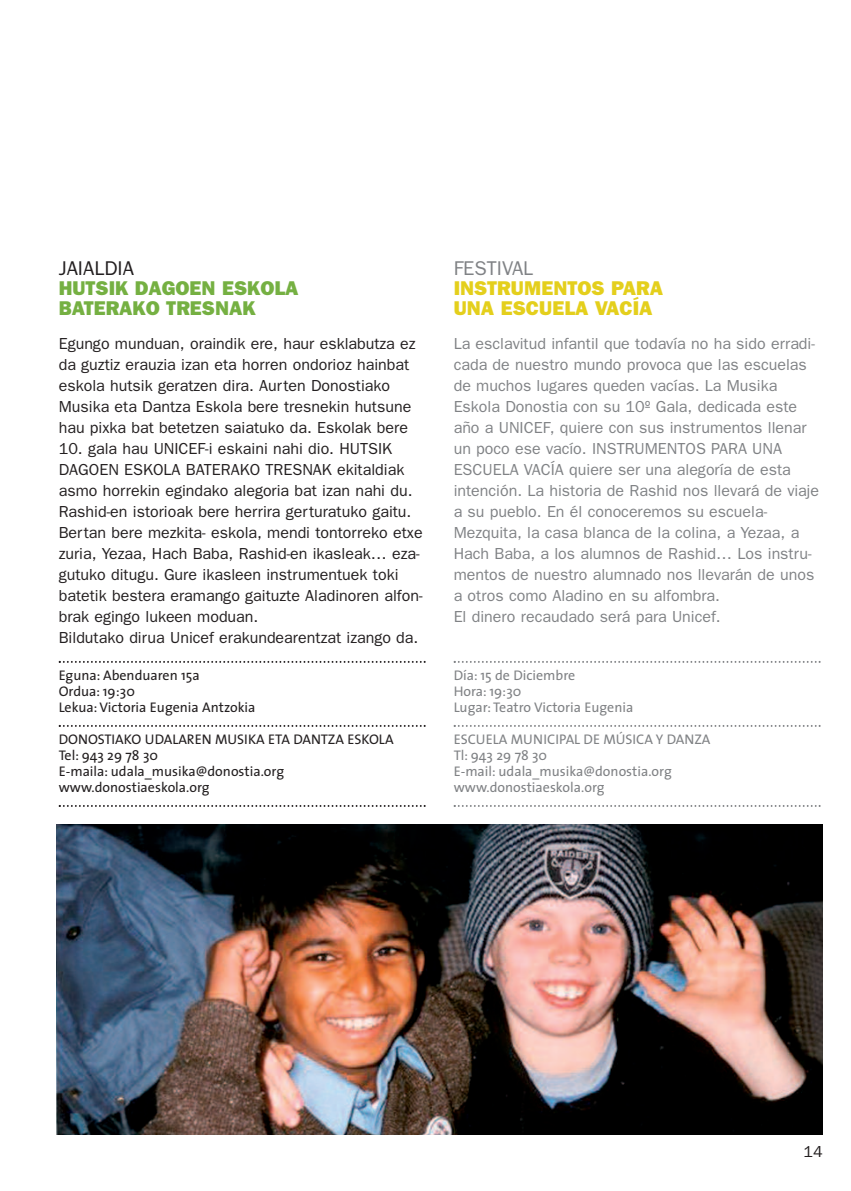
<style>
.page{position:relative;width:851px;height:1191px;background:#fff}
.page>*{position:absolute;margin:0;border:0;box-sizing:border-box;transform-origin:0 0}
.t1{font:800 20px/20px "Franklin Gothic";color:#75b042}
.t2{font:800 20px/20px "Franklin Gothic";color:#e4cf1c}
.t3{font:20px "Franklin Gothic";color:#231f20}
.t4{font:20px "Franklin Gothic";color:#808285}
.t5{font:16px/21px "Franklin Gothic";color:#231f20}
.t6{font:16px/21px "Franklin Gothic";color:#808285}
.t7{font:14px/16px "The Sans";color:#231f20}
.t8{font:14px/16px "The Sans";color:#808285}
</style>
<div class="page">
<img style="left:57px;top:824px;width:765px;height:310px">
<svg style="left:59px;top:661px;width:366px;height:2px"></svg>
<svg style="left:59px;top:725px;width:366px;height:2px"></svg>
<svg style="left:59px;top:805px;width:366px;height:2px"></svg>
<svg style="left:453px;top:661px;width:367px;height:2px"></svg>
<svg style="left:453px;top:725px;width:367px;height:2px"></svg>
<svg style="left:453px;top:805px;width:367px;height:2px"></svg>
<p class="t3" style="left:59px;top:256px;width:77px">JAIALDIA</p>
<p class="t1" style="left:59px;top:278px;width:241px">HUTSIK DAGOEN ESKOLA<br>BATERAKO TRESNAK</p>
<p class="t5" style="left:59px;top:333px;width:358px">Egungo munduan, oraindik ere, haur esklabutza ez da guztiz erauzia izan eta horren ondorioz hainbat eskola hutsik geratzen dira. Aurten Donostiako Musika eta Dantza Eskola bere tresnekin hutsune hau pixka bat betetzen saiatuko da. Eskolak bere</p>
<p class="t5" style="left:59px;top:438px;width:365px">10. gala hau UNICEF-i eskaini nahi dio. HUTSIK DAGOEN ESKOLA BATERAKO TRESNAK ekitaldiak asmo horrekin egindako alegoria bat izan nahi du.<br>Rashid-en istorioak bere herrira gerturatuko gaitu.<br>Bertan bere mezkita- eskola, mendi tontorreko etxe zuria, Yezaa, Hach Baba, Rashid-en ikasleak… eza&shy;gutuko ditugu. Gure ikasleen instrumentuek toki batetik bestera eramango gaituzte Aladinoren alfon&shy;brak egingo lukeen moduan.<br>Bildutako dirua Unicef erakundearentzat izango da.</p>
<p class="t7" style="left:59px;top:668px;width:198px">Eguna: Abenduaren 15a<br>Ordua: 19:30<br>Lekua: Victoria Eugenia Antzokia</p>
<p class="t7" style="left:59px;top:732px;width:336px">DONOSTIAKO UDALAREN MUSIKA ETA DANTZA ESKOLA<br>Tel: 943 29 78 30<br>E-maila: udala_musika@donostia.org www.donostiaeskola.org</p>
<p class="t4" style="left:453px;top:256px;width:81px">FESTIVAL</p>
<p class="t2" style="left:453px;top:278px;width:211px">INSTRUMENTOS PARA<br>UNA ESCUELA VACÍA</p>
<p class="t6" style="left:453px;top:333px;width:367px">La esclavitud infantil que todavía no ha sido erradi&shy;cada de nuestro mundo provoca que las escuelas de muchos lugares queden vacías. La Musika Eskola Donostia con su 10º Gala, dedicada este año a UNICEF, quiere con sus instrumentos llenar un poco ese vacío. INSTRUMENTOS PARA UNA ESCUELA VACÍA quiere ser una alegoría de esta intención. La historia de Rashid nos llevará de viaje a su pueblo. En él conoceremos su escuela-Mezquita, la casa blanca de la colina, a Yezaa, a Hach Baba, a los alumnos de Rashid… Los instru&shy;mentos de nuestro alumnado nos llevarán de unos a otros como Aladino en su alfombra.<br>El dinero recaudado será para Unicef.</p>
<p class="t8" style="left:453px;top:668px;width:181px">Día: 15 de Diciembre<br>Hora: 19:30<br>Lugar: Teatro Victoria Eugenia</p>
<p class="t8" style="left:453px;top:732px;width:258px">ESCUELA MUNICIPAL DE MÚSICA Y DANZA<br>Tl: 943 29 78 30<br>E-mail: udala_musika@donostia.org www.donostiaeskola.org</p>
<p class="t5" style="left:803px;top:1140px;width:21px">14</p>
</div>
